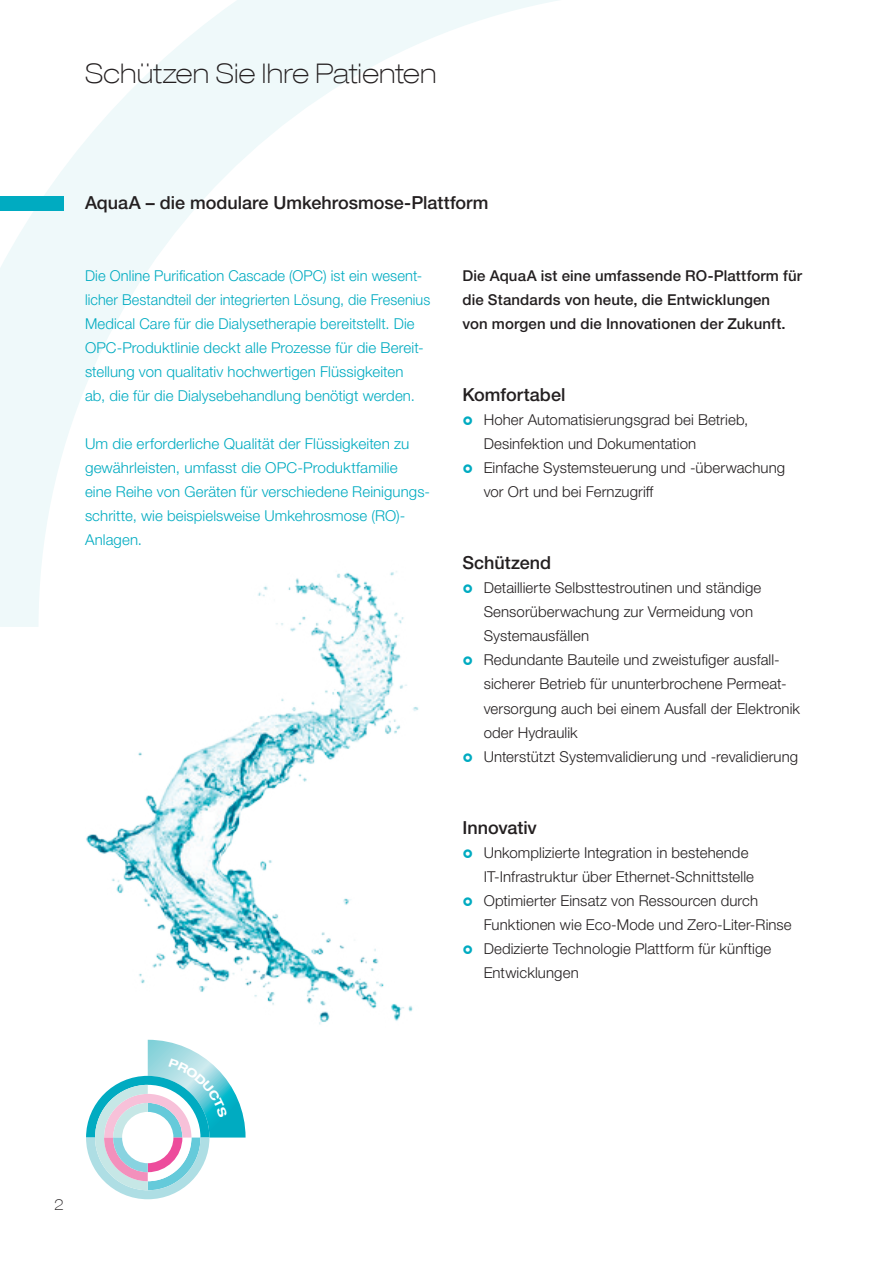
<style>
.page{position:relative;width:893px;height:1263px;background:#fff}
.page>*{position:absolute;margin:0;border:0;box-sizing:border-box;transform-origin:0 0}
.t1{font:100 expanded 27px "Helvetica Neue LT Com";letter-spacing:.01em;color:#231f20}
.t2{font:500 18px "Helvetica Neue LTW1 G";color:#231f20}
.t3{font:300 15px/24px "Helvetica Neue LTW1 G";letter-spacing:.005em;color:#231f20}
.t4{font:300 15px/24px "Helvetica Neue LTW1 G";letter-spacing:.005em;color:#00abc1}
.t5{font:500 15px/24px "Helvetica Neue LTW1 G";letter-spacing:.005em;color:#231f20}
.t6{font:100 expanded 15px "Helvetica Neue LT Com";color:#231f20}
</style>
<div class="page">
<svg style="left:0;top:0;width:558px;height:627px"></svg>
<div style="left:0;top:196px;width:64px;height:14px;background:#00abc1"></div>
<div style="left:85px;top:545px;width:346px;height:502px;background:#fff"></div>
<img style="left:86px;top:571px;width:333px;height:469px">
<svg style="left:463px;top:417px;width:9px;height:8px"></svg>
<svg style="left:463px;top:465px;width:9px;height:8px"></svg>
<svg style="left:463px;top:585px;width:9px;height:8px"></svg>
<svg style="left:86px;top:1040px;width:160px;height:159px"></svg>
<h1 class="t1" style="left:85px;top:57px;width:353px">Schützen Sie Ihre Patienten</h1>
<p class="t2" style="left:85px;top:192px;width:405px">AquaA – die modulare Umkehrosmose-Plattform</p>
<p class="t4" style="left:85px;top:264px;width:347px">Die Online Purification Cascade (OPC) ist ein wesent&shy;licher Bestandteil der integrierten Lösung, die Fresenius Medical Care für die Dialysetherapie bereitstellt. Die OPC-Produktlinie deckt alle Prozesse für die Bereit&shy;stellung von qualitativ hochwertigen Flüssigkeiten<br>ab, die für die Dialysebehandlung benötigt werden.</p>
<p class="t4" style="left:85px;top:432px;width:346px">Um die erforderliche Qualität der Flüssigkeiten zu gewährleisten, umfasst die OPC-Produktfamilie<br>eine Reihe von Geräten für verschiedene Reinigungs&shy;schritte, wie beispielsweise Umkehrosmose (RO)- Anlagen.</p>
<p class="t5" style="left:462px;top:264px;width:341px">Die AquaA ist eine umfassende RO-Plattform für die Standards von heute, die Entwicklungen<br>von morgen und die Innovationen der Zukunft.</p>
<p class="t2" style="left:462px;top:384px;width:104px">Komfortabel</p>
<p class="t3" style="left:484px;top:408px;width:303px">Hoher Automatisierungsgrad bei Betrieb, Desinfektion und Dokumentation<br>Einfache Systemsteuerung und -überwachung vor Ort und bei Fernzugriff</p>
<p class="t2" style="left:462px;top:552px;width:90px">Schützend</p>
<p class="t3" style="left:484px;top:576px;width:318px">Detaillierte Selbsttestroutinen und ständige Sensorüberwachung zur Vermeidung von Systemausfällen<br>Redundante Bauteile und zweistufiger ausfall&shy;sicherer Betrieb für ununterbrochene Permeat&shy;versorgung auch bei einem Ausfall der Elektronik oder Hydraulik<br>Unterstützt Systemvalidierung und -revalidierung</p>
<p class="t2" style="left:462px;top:816px;width:76px">Innovativ</p>
<p class="t3" style="left:484px;top:840px;width:309px">Unkomplizierte Integration in bestehende IT-Infrastruktur über Ethernet-Schnittstelle Optimierter Einsatz von Ressourcen durch Funktionen wie Eco-Mode und Zero-Liter-Rinse Dedizierte Technologie Plattform für künftige Entwicklungen</p>
<p class="t6" style="left:54px;top:1195px;width:11px">2</p>
</div>
